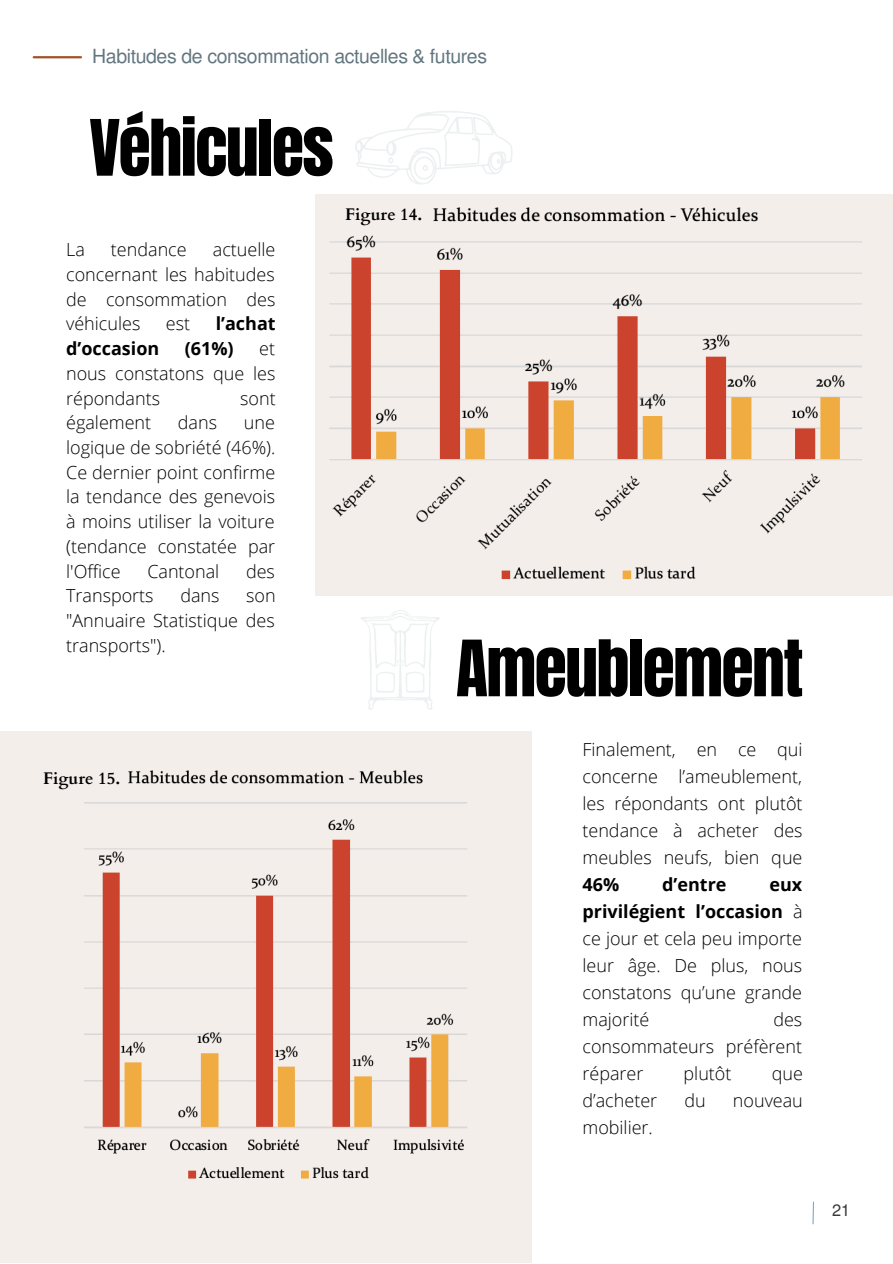
<style>
.page{position:relative;width:893px;height:1264px;background:#fff}
.page>*{position:absolute;margin:0;border:0;box-sizing:border-box;transform-origin:0 0}
.t1{font:66px "Anton";letter-spacing:-.025em;color:#000}
.t2{font:19.5px "Mukti";letter-spacing:-.02em;color:#637680}
.t3{font:300 18px/24.8px "Open Sans";color:#000;text-align:justify}
.t4{font:700 18px "Open Sans";color:#000}
.t5{font:700 16.8px "Cardo";color:#000}
.t6{font:16.5px "Mukti";color:#3b3939}
.s1{font-weight:700}
</style>
<div class="page">
<svg style="left:355px;top:111px;width:157px;height:73px"></svg>
<div style="left:315px;top:194px;width:577px;height:401px;background:#f3eeea"></div>
<div style="left:0;top:731px;width:531px;height:531px;background:#f3eeea"></div>
<svg style="left:361px;top:610px;width:79px;height:100px"></svg>
<svg style="left:812px;top:1201px;width:2px;height:24px"></svg>
<hr style="left:34px;top:56px;width:47px;height:2px;background:#a25126">
<img style="left:329px;top:207px;width:533px;height:372px">
<img style="left:84px;top:770px;width:383px;height:409px">
<p class="t2" style="left:92px;top:43px;width:396px">Habitudes de consommation actuelles &amp; futures</p>
<p class="t1" style="left:89px;top:101px;width:246px">Véhicules</p>
<p class="t3" style="left:66px;top:237px;width:211px;text-indent:147px">actuelle concernant les habitudes de consommation des véhicules</p>
<p class="t3" style="left:66px;top:237px;width:20px">La</p>
<p class="t3" style="left:111px;top:237px;width:77px">tendance</p>
<p class="t3" style="left:166px;top:311px;width:26px">est</p>
<p class="t4" style="left:216px;top:311px;width:61px">l’achat</p>
<p class="t4" style="left:66px;top:336px;width:95px">d’occasion</p>
<p class="t4" style="left:185px;top:336px;width:50px">(61%)</p>
<p class="t3" style="left:66px;top:335px;width:211px;text-indent:193px">et nous constatons que les répondants</p>
<p class="t3" style="left:240px;top:385px;width:37px">sont</p>
<p class="t3" style="left:66px;top:410px;width:86px">également</p>
<p class="t3" style="left:178px;top:410px;width:41px">dans</p>
<p class="t3" style="left:66px;top:410px;width:211px;text-indent:178px">une logique de sobriété (46%).<br>Ce dernier point confirme la tendance des genevois à moins utiliser la voiture (tendance constatée par l'Office</p>
<p class="t3" style="left:147px;top:558px;width:73px">Cantonal</p>
<p class="t3" style="left:246px;top:558px;width:30px">des</p>
<p class="t3" style="left:66px;top:583px;width:89px">Transports</p>
<p class="t3" style="left:180px;top:583px;width:41px">dans</p>
<p class="t3" style="left:66px;top:583px;width:211px;text-indent:180px">son "Annuaire Statistique des transports").</p>
<p class="t5" style="left:345px;top:203px;width:79px">Figure 14.</p>
<p class="t5" style="left:43px;top:767px;width:79px">Figure 15.</p>
<p class="t1" style="left:456px;top:621px;width:349px">Ameublement</p>
<p class="t3" style="left:582px;top:736px;width:222px;line-height:27px">Finalement, en ce qui concerne l’ameublement, les répondants ont plutôt tendance à acheter des meubles neufs, bien que <span class="s1">46%</span></p>
<p class="t4" style="left:662px;top:872px;width:66px">d’entre</p>
<p class="t3" style="left:582px;top:870px;width:222px;line-height:27px;text-indent:187px"><span class="s1">eux privilégient l’occasion</span> à ce jour et cela peu importe leur âge. De plus, nous constatons qu’une grande majorité</p>
<p class="t3" style="left:582px;top:1005px;width:221px;line-height:27px;text-indent:191px">des consommateurs préfèrent réparer</p>
<p class="t3" style="left:683px;top:1060px;width:49px">plutôt</p>
<p class="t3" style="left:771px;top:1060px;width:33px">que</p>
<p class="t3" style="left:582px;top:1087px;width:76px">d’acheter</p>
<p class="t3" style="left:684px;top:1087px;width:23px">du</p>
<p class="t3" style="left:733px;top:1087px;width:71px">nouveau</p>
<p class="t3" style="left:582px;top:1114px;width:72px">mobilier.</p>
<p class="t6" style="left:832px;top:1198px;width:18px">21</p>
</div>
